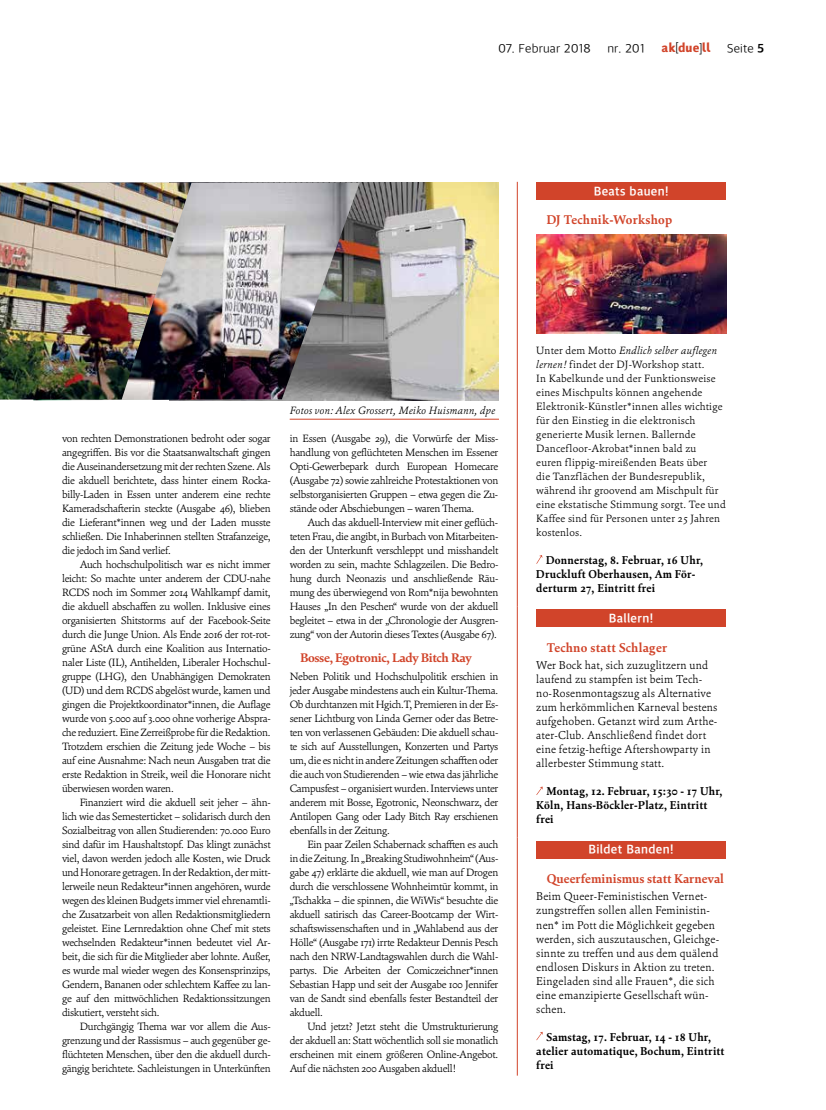
<style>
.page{position:relative;width:826px;height:1110px;background:#fff}
.page>*{position:absolute;margin:0;border:0;box-sizing:border-box;transform-origin:0 0}
.t1{font:700 12.75px "Cala";letter-spacing:.02em;color:#d1442a}
.t2{font:700 12.75px "Akduell Apple SD Gothic Neo";letter-spacing:.03em;color:#fff;scale:.96 1}
.t3{font:700 12.75px "Cala";color:#d1442a}
.t4{font:700 12.5px "Cala";letter-spacing:-.025em;color:#d1442a}
.t5{font:300 12.5px "Akduell Apple SD Gothic Neo";letter-spacing:.01em;color:#000}
.t6{font:12.5px "Akduell 03";letter-spacing:.02em;color:#d1442a}
.t7{font:300 11.38px/14px "Cala";letter-spacing:.02em;color:#000;scale:.96 1}
.t8{font:700 11.38px/14px "Cala";letter-spacing:.02em;color:#000;scale:.96 1}
.t9{font:300 10.62px/14px "Cala";letter-spacing:-.025em;color:#000;text-align:justify}
.t10{font:300 10.62px/14px "Cala";letter-spacing:.02em;color:#000}
.t11{font:italic 300 10.62px "Cala";letter-spacing:.02em;color:#000}
.s1{color:#000}
.s2{font-weight:700}
.s3{font-style:italic}
</style>
<div class="page">
<img style="left:359px;top:182px;width:140px;height:218px">
<img style="left:33px;top:182px;width:326px;height:218px">
<img style="left:0;top:182px;width:191px;height:217px">
<hr style="left:517px;top:182px;width:1px;height:424px;background:#d1442a">
<hr style="left:517px;top:606px;width:1px;height:231px;background:#d1442a">
<hr style="left:517px;top:837px;width:1px;height:238px;background:#d1442a">
<div style="left:536px;top:182px;width:190px;height:18px;background:#d1442a"></div>
<img style="left:536px;top:235px;width:190px;height:99px">
<svg style="left:536px;top:555px;width:7px;height:9px"></svg>
<div style="left:536px;top:609px;width:189px;height:18px;background:#d1442a"></div>
<svg style="left:537px;top:786px;width:6px;height:8px"></svg>
<div style="left:536px;top:840px;width:189px;height:18px;background:#d1442a"></div>
<svg style="left:537px;top:1031px;width:6px;height:8px"></svg>
<hr style="left:290px;top:419px;width:209px;height:1px;background:#d1442a">
<p class="t5" style="left:498px;top:40px;width:94px">07. Februar 2018</p>
<p class="t5" style="left:607px;top:40px;width:39px">nr. 201</p>
<p class="t6" style="left:661px;top:42px;width:51px">ak<span class="s1">[</span>due<span class="s1">]</span>ll</p>
<p class="t5" style="left:727px;top:40px;width:38px">Seite <span class="s2">5</span></p>
<p class="t2" style="left:593px;top:182px;width:79px">Beats bauen!</p>
<p class="t1" style="left:546px;top:212px;width:127px">DJ Technik-Workshop</p>
<p class="t9" style="left:62px;top:431px;width:210px">von rechten Demonstrationen bedroht oder sogar angegriffen. Bis vor die Staatsanwaltschaft gingen die Auseinandersetzung mit der rechten Szene. Als die akduell berichtete, dass hinter einem Rocka&shy;billy-Laden in Essen unter anderem eine rechte Kameradschafterin steckte (Ausgabe 46), blieben die Lieferant*innen weg und der Laden musste schließen. Die Inhaberinnen stellten Strafanzeige, die jedoch im Sand verlief.</p>
<p class="t9" style="left:62px;top:557px;width:210px;text-indent:18px">Auch hochschulpolitisch war es nicht immer leicht: So machte unter anderem der CDU-nahe RCDS noch im Sommer 2014 Wahlkampf damit, die akduell abschaffen zu wollen. Inklusive eines organisierten Shitstorms auf der Facebook-Seite durch die Junge Union. Als Ende 2016 der rot-rot&shy;grüne AStA durch eine Koalition aus Internatio&shy;naler Liste (IL), Antihelden, Liberaler Hochschul&shy;gruppe (LHG), den Unabhängigen Demokraten (UD) und dem RCDS abgelöst wurde, kamen und gingen die Projektkoordinator*innen, die Auflage wurde von 5.000 auf 3.000 ohne vorherige Abspra&shy;che reduziert. Eine Zerreißprobe für die Redaktion.<br>Trotzdem erschien die Zeitung jede Woche – bis auf eine Ausnahme: Nach neun Ausgaben trat die erste Redaktion in Streik, weil die Honorare nicht überwiesen worden waren.</p>
<p class="t9" style="left:62px;top:795px;width:210px;text-indent:18px">Finanziert wird die akduell seit jeher – ähn&shy;lich wie das Semesterticket – solidarisch durch den Sozialbeitrag von allen Studierenden: 70.000 Euro sind dafür im Haushaltstopf. Das klingt zunächst viel, davon werden jedoch alle Kosten, wie Druck und Honorare getragen. In der Redaktion, der mitt&shy;lerweile neun Redakteur*innen angehören, wurde wegen des kleinen Budgets immer viel ehrenamtli&shy;che Zusatzarbeit von allen Redaktionsmitgliedern geleistet. Eine Lernredaktion ohne Chef mit stets wechselnden Redakteur*innen bedeutet viel Ar&shy;beit, die sich für die Mitglieder aber lohnte. Außer, es wurde mal wieder wegen des Konsensprinzips, Gendern, Bananen oder schlechtem Kaffee zu lan&shy;ge auf den mittwöchlichen Redaktionssitzungen diskutiert, versteht sich.</p>
<p class="t9" style="left:62px;top:1019px;width:210px;text-indent:18px">Durchgängig Thema war vor allem die Aus&shy;grenzung und der Rassismus – auch gegenüber ge&shy;flüchteten Menschen, über den die akduell durch&shy;gängig berichtete. Sachleistungen in Unterkünften</p>
<p class="t11" style="left:290px;top:403px;width:207px">Fotos von: Alex Grossert, Meiko Huismann, dpe</p>
<p class="t9" style="left:290px;top:431px;width:210px">in Essen (Ausgabe 29), die Vorwürfe der Miss&shy;handlung von geflüchteten Menschen im Essener Opti-Gewerbepark durch European Homecare (Ausgabe 72) sowie zahlreiche Protestaktionen von selbstorganisierten Gruppen – etwa gegen die Zu&shy;stände oder Abschiebungen – waren Thema.</p>
<p class="t9" style="left:290px;top:515px;width:210px;text-indent:18px">Auch das akduell-Interview mit einer geflüch&shy;teten Frau, die angibt, in Burbach von Mitarbeiten&shy;den der Unterkunft verschleppt und misshandelt worden zu sein, machte Schlagzeilen. Die Bedro&shy;hung durch Neonazis und anschließende Räu&shy;mung des überwiegend von Rom*nija bewohnten Hauses „In den Peschen“ wurde von der akduell begleitet – etwa in der „Chronologie der Ausgren&shy;zung“ von der Autorin dieses Textes (Ausgabe 67).</p>
<p class="t4" style="left:300px;top:650px;width:173px">Bosse, Egotronic, Lady Bitch Ray</p>
<p class="t9" style="left:290px;top:669px;width:210px">Neben Politik und Hochschulpolitik erschien in jeder Ausgabe mindestens auch ein Kultur-Thema.<br>Ob durchtanzen mit Hgich.T, Premieren in der Es&shy;sener Lichtburg von Linda Gerner oder das Betre&shy;ten von verlassenen Gebäuden: Die akduell schau&shy;te sich auf Ausstellungen, Konzerten und Partys um, die es nicht in andere Zeitungen schafften oder die auch von Studierenden – wie etwa das jährliche Campusfest – organisiert wurden. Interviews unter anderem mit Bosse, Egotronic, Neonschwarz, der Antilopen Gang oder Lady Bitch Ray erschienen ebenfalls in der Zeitung.</p>
<p class="t9" style="left:290px;top:837px;width:210px;text-indent:18px">Ein paar Zeilen Schabernack schafften es auch in die Zeitung. In „Breaking Studiwohnheim“ (Aus&shy;gabe 47) erklärte die akduell, wie man auf Drogen durch die verschlossene Wohnheimtür kommt, in „Tschakka – die spinnen, die WiWis“ besuchte die akduell satirisch das Career-Bootcamp der Wirt&shy;schaftswissenschaften und in „Wahlabend aus der Hölle“ (Ausgabe 171) irrte Redakteur Dennis Pesch nach den NRW-Landtagswahlen durch die Wahl&shy;partys. Die Arbeiten der Comiczeichner*innen Sebastian Happ und seit der Ausgabe 100 Jennifer van de Sandt sind ebenfalls fester Bestandteil der akduell.</p>
<p class="t9" style="left:290px;top:1019px;width:210px;text-indent:18px">Und jetzt? Jetzt steht die Umstrukturierung der akduell an: Statt wöchentlich soll sie monatlich erscheinen mit einem größeren Online-Angebot.<br>Auf die nächsten 200 Ausgaben akduell!</p>
<p class="t10" style="left:536px;top:343px;width:191px">Unter dem Motto <span class="s3">Endlich selber auflegen lernen!</span> findet der DJ-Workshop statt.<br>In Kabelkunde und der Funktionsweise eines Mischpults können angehende Elektronik-Künstler*innen alles wichtige für den Einstieg in die elektronisch generierte Musik lernen. Ballernde Dancefloor-Akrobat*innen bald zu<br>euren flippig-mireißenden Beats über<br>die Tanzflächen der Bundesrepublik, während ihr groovend am Mischpult für eine ekstatische Stimmung sorgt. Tee und Kaffee sind für Personen unter 25 Jahren kostenlos.</p>
<p class="t8" style="left:536px;top:553px;width:175px;text-indent:10px">Donnerstag, 8. Februar, 16 Uhr,<br>Druckluft Oberhausen, Am För&shy;derturm 27, Eintritt frei</p>
<p class="t2" style="left:609px;top:609px;width:48px">Ballern!</p>
<p class="t1" style="left:546px;top:639px;width:122px">Techno statt Schlager</p>
<p class="t7" style="left:536px;top:658px;width:190px">Wer Bock hat, sich zuzuglitzern und laufend zu stampfen ist beim Tech&shy;no-Rosenmontagszug als Alternative zum herkömmlichen Karneval bestens aufgehoben. Getanzt wird zum Arthe&shy;ater-Club. Anschließend findet dort eine fetzig-heftige Aftershowparty in allerbester Stimmung statt.</p>
<p class="t8" style="left:536px;top:784px;width:195px;text-indent:10px">Montag, 12. Februar, 15:30 - 17 Uhr,<br>Köln, Hans-Böckler-Platz, Eintritt frei</p>
<p class="t2" style="left:588px;top:840px;width:90px">Bildet Banden!</p>
<p class="t3" style="left:546px;top:870px;width:179px">Queerfeminismus statt Karneval</p>
<p class="t7" style="left:536px;top:889px;width:192px">Beim Queer-Feministischen Vernet&shy;zungstreffen sollen allen Feministin&shy;nen* im Pott die Möglichkeit gegeben werden, sich auszutauschen, Gleichge&shy;sinnte zu treffen und aus dem quälend endlosen Diskurs in Aktion zu treten.<br>Eingeladen sind alle Frauen*, die sich eine emanzipierte Gesellschaft wün&shy;schen.</p>
<p class="t8" style="left:536px;top:1029px;width:197px;text-indent:10px">Samstag, 17. Februar, 14 - 18 Uhr, atelier automatique, Bochum, Eintritt frei</p>
</div>
